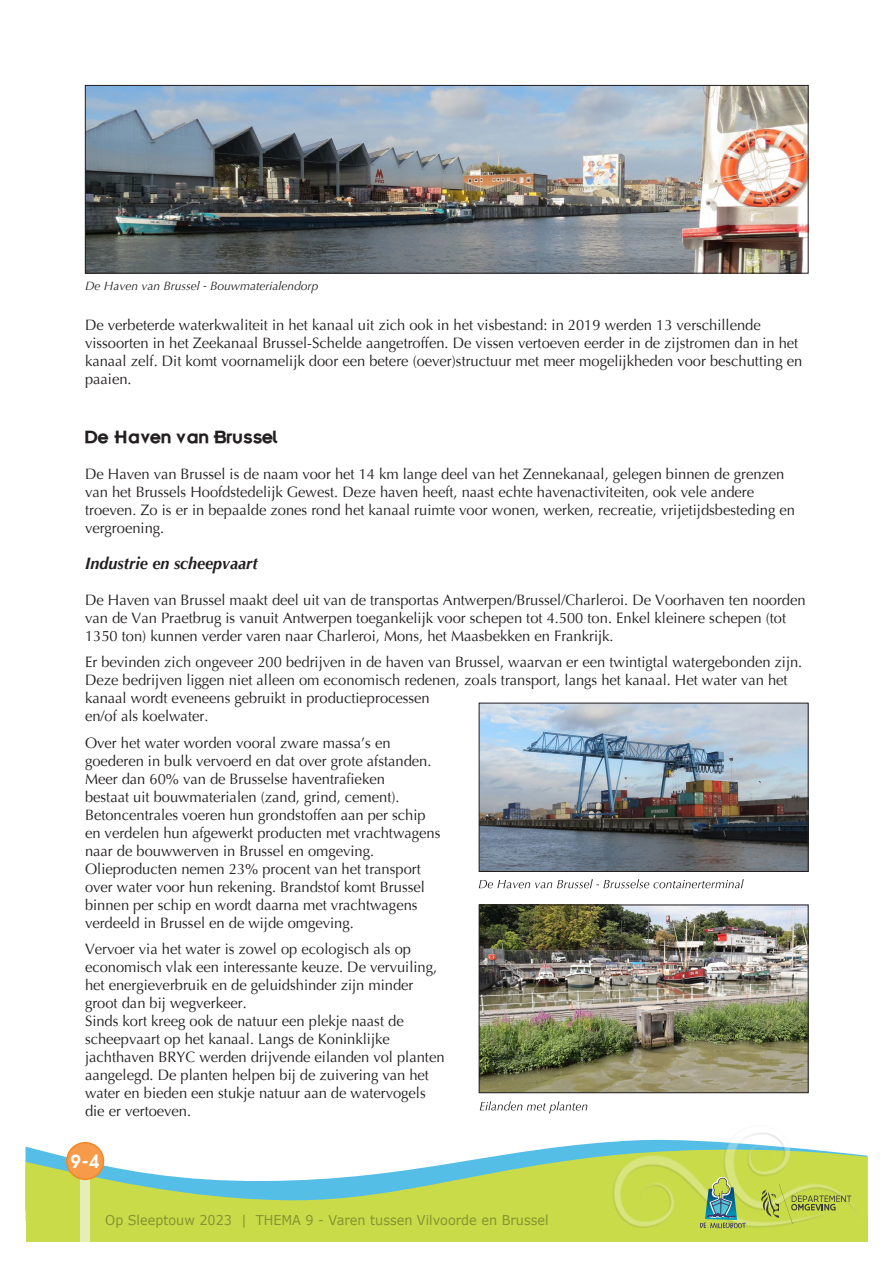
<style>
.page{position:relative;width:893px;height:1263px;background:#fff}
.page>*{position:absolute;margin:0;border:0;box-sizing:border-box;transform-origin:0 0}
.tekst_titel{font:700 18.75px "Kernel SSK";color:#231f20}
.t1{font:600 18px "Trendex SSK";color:#fff}
.tekst{font:italic 700 16.5px "Optima";color:#231f20}
.tekst-2{font:15px/18px "Optima";color:#231f20}
.t2{font:13.5px "Verdana";color:#85942f;scale:.95 1}
.tekst-3{font:italic 12px "Optima";color:#231f20}
</style>
<div class="page">
<svg style="left:26px;top:1143px;width:841px;height:74px"></svg>
<div style="left:26px;top:1217px;width:841px;height:25px;background:#c9db49"></div>
<img style="left:604px;top:1133px;width:257px;height:96px">
<div style="left:80px;top:1174px;width:10px;height:68px;background:#e6eeb7"></div>
<div style="left:67px;top:1143px;width:37px;height:36px;background:#f79b4a;border-radius:50%"></div>
<div style="left:66px;top:1142px;width:38px;height:38px;border:1px solid #f58522;border-radius:50%"></div>
<svg style="left:700px;top:1177px;width:46px;height:51px;background:#93b775"></svg>
<svg style="left:761px;top:1184px;width:90px;height:40px;background:#b9c84d"></svg>
<img style="left:481px;top:906px;width:325px;height:185px">
<div style="left:479px;top:904px;width:329px;height:189px;border:1px solid #231f20"></div>
<svg style="left:480px;top:1101px;width:107px;height:12px"></svg>
<img style="left:87px;top:87px;width:719px;height:185px">
<div style="left:85px;top:85px;width:723px;height:189px;border:1px solid #231f20"></div>
<img style="left:481px;top:705px;width:325px;height:165px">
<div style="left:479px;top:703px;width:329px;height:169px;border:1px solid #231f20"></div>
<svg style="left:479px;top:879px;width:265px;height:9px"></svg>
<p class="tekst-3" style="left:85px;top:278px;width:235px">De Haven van Brussel - Bouwmaterialendorp</p>
<p class="tekst-2" style="left:85px;top:316px;width:719px">De verbeterde waterkwaliteit in het kanaal uit zich ook in het visbestand: in 2019 werden 13 verschillende vissoorten in het Zeekanaal Brussel-Schelde aangetroffen. De vissen vertoeven eerder in de zijstromen dan in het kanaal zelf. Dit komt voornamelijk door een betere (oever)structuur met meer mogelijkheden voor beschutting en paaien.</p>
<p class="tekst_titel" style="left:85px;top:427px;width:194px">De Haven van Brussel</p>
<p class="tekst-2" style="left:85px;top:465px;width:711px">De Haven van Brussel is de naam voor het 14 km lange deel van het Zennekanaal, gelegen binnen de grenzen van het Brussels Hoofdstedelijk Gewest. Deze haven heeft, naast echte havenactiviteiten, ook vele andere troeven. Zo is er in bepaalde zones rond het kanaal ruimte voor wonen, werken, recreatie, vrijetijdsbesteding en vergroening.</p>
<p class="tekst" style="left:85px;top:553px;width:174px">Industrie en scheepvaart</p>
<p class="tekst-2" style="left:85px;top:591px;width:722px">De Haven van Brussel maakt deel uit van de transportas Antwerpen/Brussel/Charleroi. De Voorhaven ten noorden van de Van Praetbrug is vanuit Antwerpen toegankelijk voor schepen tot 4.500 ton. Enkel kleinere schepen (tot<br>1350 ton) kunnen verder varen naar Charleroi, Mons, het Maasbekken en Frankrijk.</p>
<p class="tekst-2" style="left:85px;top:653px;width:719px">Er bevinden zich ongeveer 200 bedrijven in de haven van Brussel, waarvan er een twintigtal watergebonden zijn.<br>Deze bedrijven liggen niet alleen om economisch redenen, zoals transport, langs het kanaal. Het water van het kanaal wordt eveneens gebruikt in productieprocessen<br>en/of als koelwater.</p>
<p class="tekst-2" style="left:85px;top:734px;width:357px">Over het water worden vooral zware massa’s en goederen in bulk vervoerd en dat over grote afstanden.<br>Meer dan 60% van de Brusselse haventrafieken<br>bestaat uit bouwmaterialen (zand, grind, cement).<br>Betoncentrales voeren hun grondstoffen aan per schip en verdelen hun afgewerkt producten met vrachtwagens naar de bouwwerven in Brussel en omgeving.<br>Olieproducten nemen 23% procent van het transport over water voor hun rekening. Brandstof komt Brussel binnen per schip en wordt daarna met vrachtwagens verdeeld in Brussel en de wijde omgeving.</p>
<p class="tekst-2" style="left:85px;top:940px;width:361px">Vervoer via het water is zowel op ecologisch als op economisch vlak een interessante keuze. De vervuiling, het energieverbruik en de geluidshinder zijn minder groot dan bij wegverkeer.<br>Sinds kort kreeg ook de natuur een plekje naast de scheepvaart op het kanaal. Langs de Koninklijke jachthaven BRYC werden drijvende eilanden vol planten aangelegd. De planten helpen bij de zuivering van het water en bieden een stukje natuur aan de watervogels die er vertoeven.</p>
<p class="t1" style="left:71px;top:1150px;width:30px">9-4</p>
<p class="t2" style="left:105px;top:1211px;width:468px">Op Sleeptouw 2023 | THEMA 9 - Varen tussen Vilvoorde en Brussel</p>
</div>
